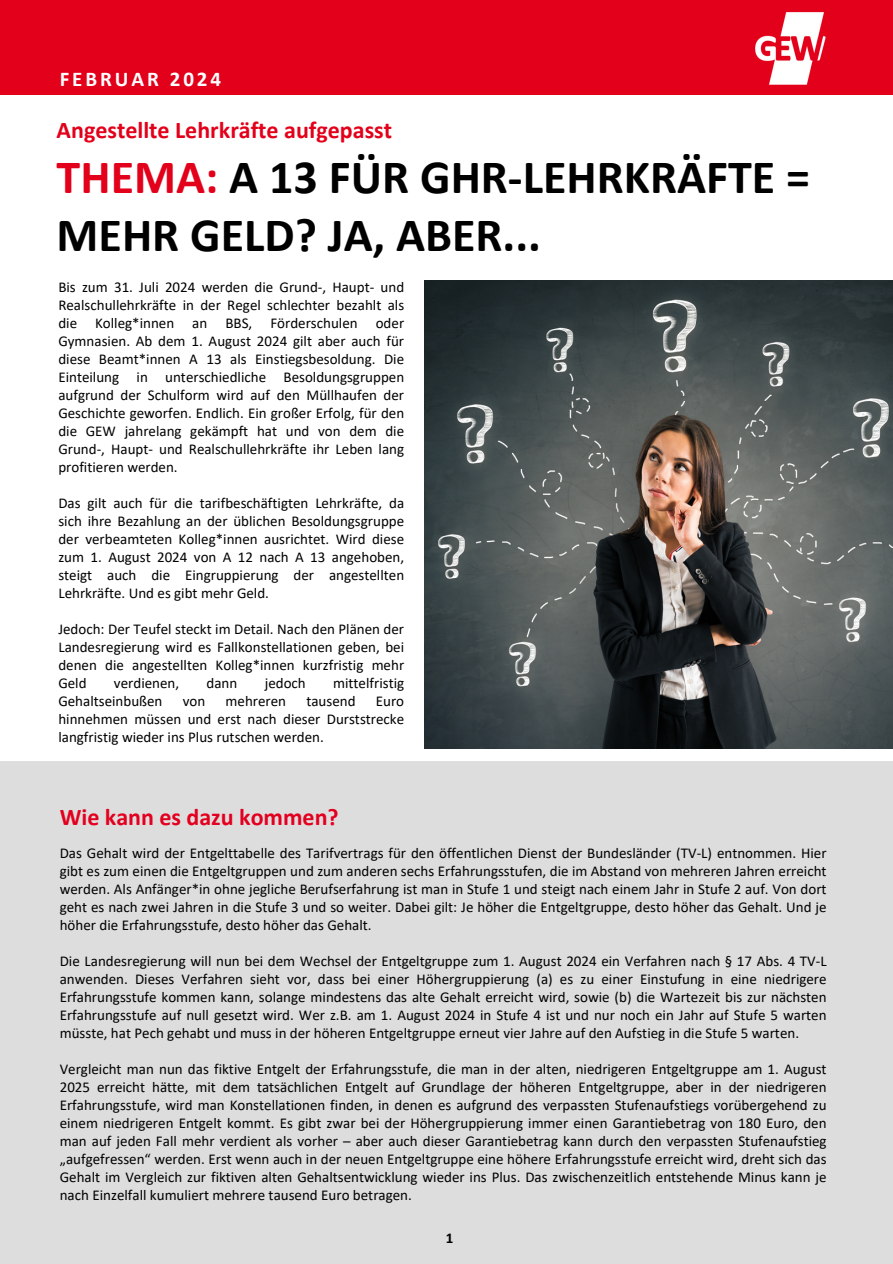
<style>
.page{position:relative;width:893px;height:1264px;background:#fff}
.page>*{position:absolute;margin:0;border:0;box-sizing:border-box;transform-origin:0 0}
.t1{font:700 48px/57.3px "Calibri";color:#000}
.t2{font:700 24px "Calibri";color:#e3001a}
.t3{font:700 24px "Calibri";color:#e3001f}
.t4{font:700 21px "Calibri";letter-spacing:.14em;color:#fff}
.t5{font:15px/18px "Calibri";color:#000;text-align:justify}
.t6{font:700 15px "Calibri";color:#000}
.s1{color:#e3001a}
</style>
<div class="page">
<div style="left:0;top:0;width:892px;height:94px;background:#e3001a"></div>
<img style="left:745px;top:12px;width:102px;height:83px">
<div style="left:0;top:762px;width:892px;height:501px;background:#dedddd"></div>
<img style="left:424px;top:281px;width:468px;height:467px">
<p class="t4" style="left:60px;top:70px;width:163px">FEBRUAR 2024</p>
<p class="t2" style="left:57px;top:120px;width:337px">Angestellte Lehrkräfte aufgepasst</p>
<p class="t1" style="left:57px;top:152px;width:755px"><span class="s1">THEMA:</span> A 13 FÜR GHR-LEHRKRÄFTE =<br>MEHR GELD? JA, ABER...</p>
<p class="t5" style="left:58px;top:279px;width:347px">Bis zum 31. Juli 2024 werden die Grund-, Haupt- und Realschullehrkräfte in der Regel schlechter bezahlt als die Kolleg*innen an BBS, Förderschulen oder Gymnasien. Ab dem 1. August 2024 gilt aber auch für diese Beamt*innen A 13 als Einstiegsbesoldung. Die Einteilung in unterschiedliche Besoldungsgruppen aufgrund der Schulform wird auf den Müllhaufen der Geschichte geworfen. Endlich. Ein großer Erfolg, für den die GEW jahrelang gekämpft hat und von dem die Grund-, Haupt- und Realschullehrkräfte ihr Leben lang profitieren werden.</p>
<h2 class="t5" style="left:58px;top:495px;width:347px">Das gilt auch für die tarifbeschäftigten Lehrkräfte, da sich ihre Bezahlung an der üblichen Besoldungsgruppe der verbeamteten Kolleg*innen ausrichtet. Wird diese zum 1. August 2024 von A 12 nach A 13 angehoben, steigt auch die Eingruppierung der angestellten Lehrkräfte. Und es gibt mehr Geld.</h2>
<h1 class="t5" style="left:58px;top:621px;width:347px">Jedoch: Der Teufel steckt im Detail. Nach den Plänen der Landesregierung wird es Fallkonstellationen geben, bei denen die angestellten Kolleg*innen kurzfristig mehr Geld</h1>
<h1 class="t5" style="left:114px;top:675px;width:67px">verdienen,</h1>
<h1 class="t5" style="left:206px;top:675px;width:32px">dann</h1>
<h1 class="t5" style="left:265px;top:675px;width:43px">jedoch</h1>
<h1 class="t5" style="left:333px;top:675px;width:72px">mittelfristig</h1>
<h1 class="t5" style="left:58px;top:693px;width:106px">Gehaltseinbußen</h1>
<h1 class="t5" style="left:183px;top:693px;width:24px">von</h1>
<h1 class="t5" style="left:225px;top:693px;width:62px">mehreren</h1>
<h1 class="t5" style="left:306px;top:693px;width:51px">tausend</h1>
<h1 class="t5" style="left:58px;top:693px;width:347px;text-indent:317px">Euro hinnehmen müssen und erst nach dieser Durststrecke langfristig wieder ins Plus rutschen werden.</h1>
<p class="t3" style="left:60px;top:806px;width:280px">Wie kann es dazu kommen?</p>
<h2 class="t5" style="left:60px;top:845px;width:768px">Das Gehalt wird der Entgelttabelle des Tarifvertrags für den öffentlichen Dienst der Bundesländer (TV-L) entnommen. Hier gibt es zum einen die Entgeltgruppen und zum anderen sechs Erfahrungsstufen, die im Abstand von mehreren Jahren erreicht werden. Als Anfänger*in ohne jegliche Berufserfahrung ist man in Stufe 1 und steigt nach einem Jahr in Stufe 2 auf. Von dort geht es nach zwei Jahren in die Stufe 3 und so weiter. Dabei gilt: Je höher die Entgeltgruppe, desto höher das Gehalt. Und je höher die Erfahrungsstufe, desto höher das Gehalt.</h2>
<p class="t5" style="left:60px;top:953px;width:768px">Die Landesregierung will nun bei dem Wechsel der Entgeltgruppe zum 1. August 2024 ein Verfahren nach § 17 Abs. 4 TV-L anwenden. Dieses Verfahren sieht vor, dass bei einer Höhergruppierung (a) es zu einer Einstufung in eine niedrigere Erfahrungsstufe kommen kann, solange mindestens das alte Gehalt erreicht wird, sowie (b) die Wartezeit bis zur nächsten Erfahrungsstufe auf null gesetzt wird. Wer z.B. am 1. August 2024 in Stufe 4 ist und nur noch ein Jahr auf Stufe 5 warten müsste, hat Pech gehabt und muss in der höheren Entgeltgruppe erneut vier Jahre auf den Aufstieg in die Stufe 5 warten.</p>
<p class="t5" style="left:60px;top:1061px;width:768px">Vergleicht man nun das fiktive Entgelt der Erfahrungsstufe, die man in der alten, niedrigeren Entgeltgruppe am 1. August 2025 erreicht hätte, mit dem tatsächlichen Entgelt auf Grundlage der höheren Entgeltgruppe, aber in der niedrigeren Erfahrungsstufe, wird man Konstellationen finden, in denen es aufgrund des verpassten Stufenaufstiegs vorübergehend zu einem niedrigeren Entgelt kommt. Es gibt zwar bei der Höhergruppierung immer einen Garantiebetrag von 180 Euro, den man auf jeden Fall mehr verdient als vorher – aber auch dieser Garantiebetrag kann durch den verpassten Stufenaufstieg „aufgefressen“ werden. Erst wenn auch in der neuen Entgeltgruppe eine höhere Erfahrungsstufe erreicht wird, dreht sich das Gehalt im Vergleich zur fiktiven alten Gehaltsentwicklung wieder ins Plus. Das zwischenzeitlich entstehende Minus kann je nach Einzelfall kumuliert mehrere tausend Euro betragen.</p>
<p class="t6" style="left:446px;top:1231px;width:9px">1</p>
</div>
